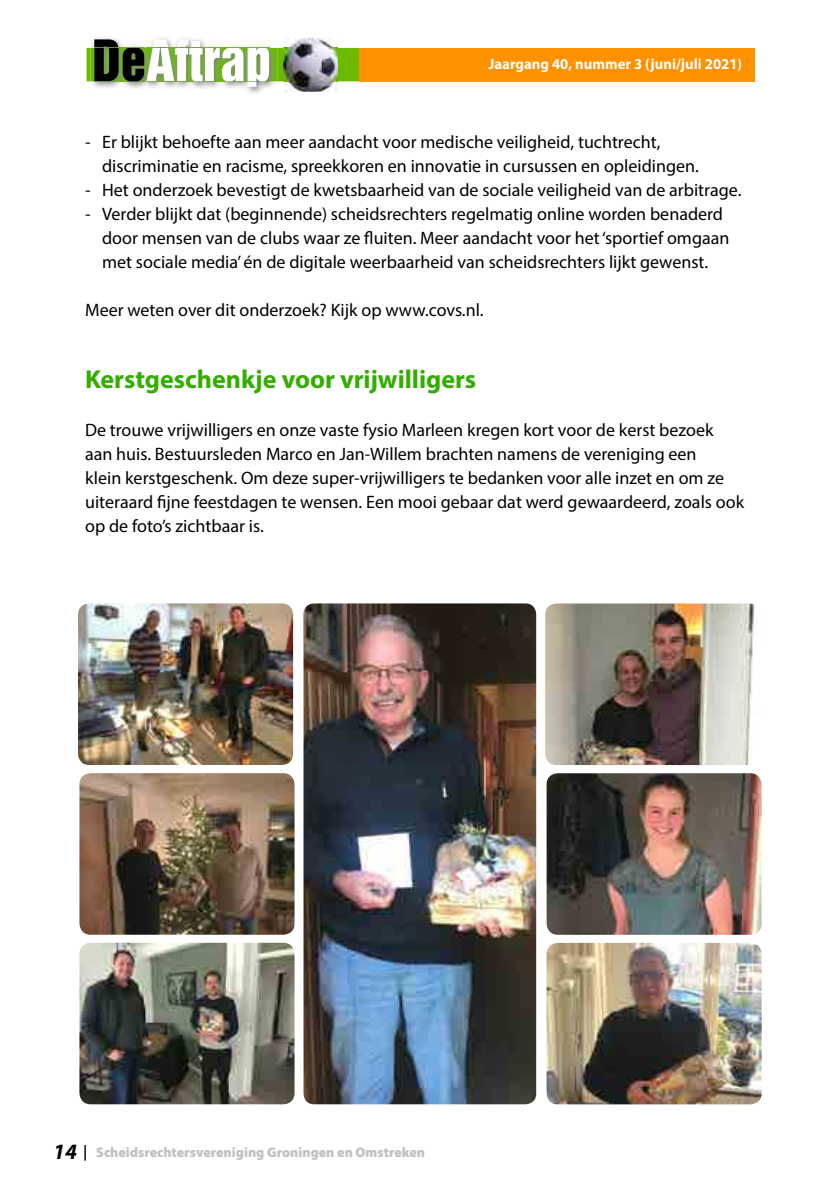
<style>
.page{position:relative;width:840px;height:1191px;background:#fff}
.page>*{position:absolute;margin:0;border:0;box-sizing:border-box;transform-origin:0 0}
.t1{font:52px "Helvetica Inserat";color:#fff}
.t2{font:700 26px "Myriad Pro";color:#34ad00}
.t3{font:18px/24px "Myriad Pro";color:#000}
.t4{font:700 15px "Myriad Pro";color:#fff}
.t5{font:900 14px "Myriad Pro";color:#c1c1c0}
.s1{color:#000}
.s2{font-weight:700;font-style:italic;font-size:22px;color:#000}
</style>
<div class="page">
<img style="left:90px;top:38px;width:187px;height:56px">
<img style="left:94px;top:39px;width:50px;height:43px">
<img style="left:146px;top:39px;width:123px;height:48px">
<svg style="left:86px;top:48px;width:273px;height:33px"></svg>
<img style="left:90px;top:48px;width:187px;height:33px">
<img style="left:94px;top:48px;width:50px;height:33px">
<img style="left:146px;top:48px;width:123px;height:33px">
<div style="left:359px;top:48px;width:395px;height:33px;background:#fd9100"></div>
<img style="left:283px;top:38px;width:54px;height:54px">
<img style="left:283px;top:48px;width:54px;height:33px">
<svg style="left:84px;top:1145px;width:2px;height:15px"></svg>
<img style="left:303px;top:603px;width:233px;height:501px">
<img style="left:79px;top:773px;width:215px;height:161px">
<img style="left:79px;top:942px;width:215px;height:162px">
<img style="left:78px;top:603px;width:215px;height:162px">
<img style="left:546px;top:773px;width:215px;height:161px">
<img style="left:546px;top:942px;width:215px;height:162px">
<img style="left:545px;top:603px;width:209px;height:162px">
<h1 class="t1" style="left:92px;top:30px;width:180px"><span class="s1">De</span>Aftrap</h1>
<p class="t4" style="left:488px;top:54px;width:255px">Jaargang 40, nummer 3 (juni/juli 2021)</p>
<p class="t3" style="left:102px;top:130px;width:598px;text-indent:-17px">- Er blijkt behoefte aan meer aandacht voor medische veiligheid, tuchtrecht, discriminatie en racisme, spreekkoren en innovatie in cursussen en opleidingen.</p>
<p class="t3" style="left:85px;top:178px;width:657px">- Het onderzoek bevestigt de kwetsbaarheid van de sociale veiligheid van de arbitrage.</p>
<p class="t3" style="left:102px;top:202px;width:628px;text-indent:-17px">- Verder blijkt dat (beginnende) scheidsrechters regelmatig online worden benaderd door mensen van de clubs waar ze fluiten. Meer aandacht voor het ‘sportief omgaan met sociale media’ én de digitale weerbaarheid van scheidsrechters lijkt gewenst.</p>
<p class="t3" style="left:85px;top:298px;width:399px">Meer weten over dit onderzoek? Kijk op www.covs.nl.</p>
<h2 class="t2" style="left:85px;top:362px;width:392px">Kerstgeschenkje voor vrijwilligers</h2>
<p class="t3" style="left:85px;top:418px;width:660px">De trouwe vrijwilligers en onze vaste fysio Marleen kregen kort voor de kerst bezoek aan huis. Bestuursleden Marco en Jan-Willem brachten namens de vereniging een<br>klein kerstgeschenk. Om deze super-vrijwilligers te bedanken voor alle inzet en om ze uiteraard fijne feestdagen te wensen. Een mooi gebaar dat werd gewaardeerd, zoals ook op de foto’s zichtbaar is.</p>
<p class="t5" style="left:53px;top:1142px;width:373px"><span class="s2">14</span> Scheidsrechtersvereniging Groningen en Omstreken</p>
</div>
